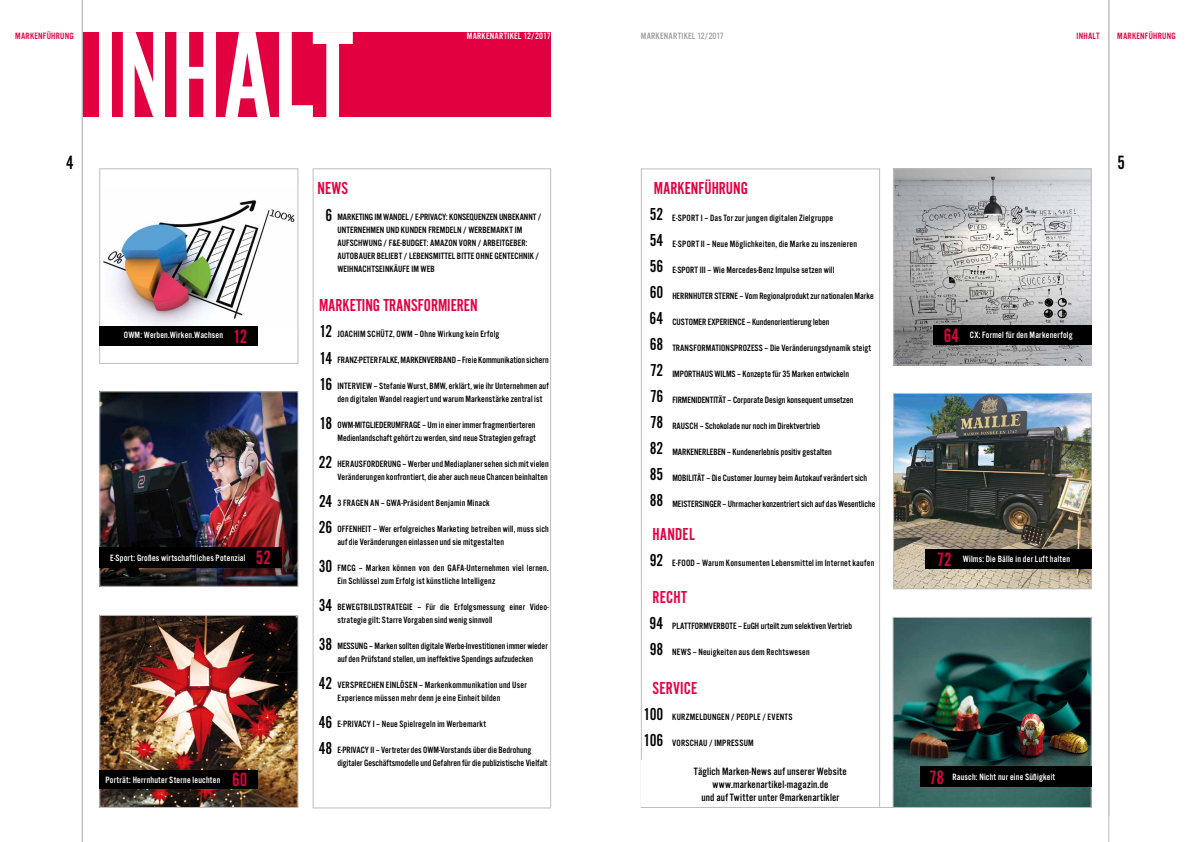
<style>
.page{position:relative;width:1191px;height:842px;background:#fff}
.page>*{position:absolute;margin:0;border:0;box-sizing:border-box;transform-origin:0 0}
.t1{font:127.4px "Alternate Got No 2 D";color:#fff}
.t2{font:20px "Alternate Got No 2 D";color:#e20040}
.t3{font:20px "Alternate Got No 2 D";color:#000}
.t4{font:18px/26px "Alternate Got No 2 D";color:#000;text-align:justify}
.t5{font:18px "Alternate Got No 2 D";color:#e20040}
.t6{font:11px/13px "Alternate Got No 3 D";letter-spacing:.015em;color:#000;text-align:center}
.t7{font:9.5px/13px "Alternate Got No 3 D";letter-spacing:.01em;color:#000}
.t8{font:9.5px "Alternate Got No 3 D";letter-spacing:.02em;color:#fff}
.t9{font:9.5px "Alternate Got No 3 D";letter-spacing:.025em;color:#e20040}
.t10{font:9.5px "Alternate Got No 3 D";letter-spacing:.03em;color:#000}
.t11{font:9.5px "Alternate Got No 3 D";color:#9c9e9f}
.s1{font-family:"Alternate Got No 2 D";font-size:20px;color:#e20040}
</style>
<div class="page">
<div style="left:82px;top:32px;width:468px;height:84px;background:#e20040"></div>
<hr style="left:1108px;top:0;width:1px;height:842px;background:#bbbdbe">
<img style="left:101px;top:617px;width:195px;height:189px">
<div style="left:99px;top:615px;width:199px;height:193px;border:1px solid #bbbdbe"></div>
<img style="left:103px;top:200px;width:192px;height:126px">
<div style="left:99px;top:168px;width:199px;height:196px;border:1px solid #bbbdbe"></div>
<img style="left:101px;top:393px;width:195px;height:192px">
<div style="left:99px;top:391px;width:199px;height:196px;border:1px solid #bbbdbe"></div>
<div style="left:99px;top:326px;width:159px;height:20px;background:#000"></div>
<hr style="left:312px;top:807px;width:238px;height:1px;background:#bbbdbe">
<hr style="left:313px;top:168px;width:238px;height:1px;background:#bbbdbe">
<hr style="left:313px;top:169px;width:1px;height:639px;background:#bbbdbe">
<div style="left:99px;top:770px;width:159px;height:19px;background:#000"></div>
<div style="left:99px;top:548px;width:182px;height:20px;background:#000"></div>
<hr style="left:82px;top:0;width:1px;height:842px;background:#bbbdbe">
<hr style="left:550px;top:168px;width:1px;height:640px;background:#bbbdbe">
<img style="left:894px;top:619px;width:195px;height:187px">
<div style="left:892px;top:617px;width:199px;height:191px;border:1px solid #bbbdbe"></div>
<img style="left:895px;top:170px;width:194px;height:194px">
<div style="left:893px;top:168px;width:198px;height:198px;border:1px solid #bbbdbe"></div>
<img style="left:895px;top:395px;width:194px;height:192px">
<div style="left:893px;top:393px;width:198px;height:196px;border:1px solid #bbbdbe"></div>
<hr style="left:641px;top:807px;width:256px;height:1px;background:#bbbdbe">
<hr style="left:879px;top:168px;width:1px;height:640px;background:#bbbdbe">
<div style="left:920px;top:767px;width:171px;height:20px;background:#000"></div>
<div style="left:925px;top:549px;width:166px;height:20px;background:#000"></div>
<div style="left:933px;top:325px;width:158px;height:20px;background:#000"></div>
<hr style="left:641px;top:168px;width:239px;height:1px;background:#bbbdbe">
<hr style="left:641px;top:168px;width:1px;height:640px;background:#bbbdbe">
<p class="t9" style="left:15px;top:30px;width:60px">MARKENFÜHRUNG</p>
<p class="t8" style="left:467px;top:30px;width:6px">markenar</p>
<p class="t8" style="left:504px;top:30px;width:49px">tikel 12/2017</p>
<h1 class="t1" style="left:93px;top:9px;width:262px">INHALT</h1>
<p class="t11" style="left:641px;top:30px;width:6px">markenar</p>
<p class="t11" style="left:677px;top:30px;width:48px">tikel 12/2017</p>
<p class="t9" style="left:1076px;top:30px;width:21px">INHALT</p>
<p class="t9" style="left:1117px;top:30px;width:60px">MARKENFÜHRUNG</p>
<h2 class="t3" style="left:66px;top:152px;width:9px">4</h2>
<h2 class="t3" style="left:1117px;top:152px;width:9px">5</h2>
<p class="t8" style="left:124px;top:330px;width:125px">OWM: Werben.Wirken.Wachsen <span class="s1">12</span></p>
<p class="t8" style="left:110px;top:552px;width:162px">E-Sport: Großes wirtschaftliches Potenzial <span class="s1">52</span></p>
<p class="t8" style="left:105px;top:774px;width:143px">Porträt: Herrnhuter Sterne leuchten <span class="s1">60</span></p>
<h3 class="t5" style="left:317px;top:178px;width:32px">NEWS</h3>
<p class="t7" style="left:337px;top:210px;width:205px">MARKETI NG IM WANDEL / E-PRIVACY: KONSEQUENZEN UNBEKANNT / UNTERNEHMEN UND KUNDEN FREMDELN / WERBEMARKT IM AUFSCHWUNG / F&amp;E-BUDGET: AMAZON VORN / ARBEITGEBER:<br>AUTOBAUER BELI EBT / LEBENSMITTEL BITTE OHNE GENTECHNIK / WEIHNACHTSEINKÄUFE IM WEB</p>
<h3 class="t4" style="left:326px;top:202px;width:8px">6</h3>
<h3 class="t5" style="left:319px;top:295px;width:160px">MARKETING TRANSFORMIEREN</h3>
<p class="t7" style="left:337px;top:327px;width:163px">Joachim Schütz, OWM – Ohne Wirkung kein Erfolg</p>
<p class="t7" style="left:337px;top:353px;width:213px">FRANZ-PETER FALKE, MARKENVERBAND – Freie Kommunikation sichern</p>
<p class="t7" style="left:337px;top:379px;width:213px">INTERVIEW – Stefanie Wurst, BMW, erklärt, wie ihr Unternehmen auf den digitalen Wandel reagiert und warum Markenstärke zentral ist</p>
<p class="t7" style="left:337px;top:418px;width:200px">OWM-MITGLIEDERUMFRAGE – Um in einer immer fragmentierteren<br>Medienlandschaft gehört zu werden, sind neue Strategien gefragt</p>
<p class="t7" style="left:337px;top:457px;width:213px">HERAUSFORDERUNG – Werber und Mediaplaner sehen sich mit vielen<br>Veränderungen konfrontiert, die aber auch neue Chancen beinhalten</p>
<p class="t7" style="left:337px;top:496px;width:154px">3 FRAGEN AN – GWA-Präsident Benjamin Minack</p>
<p class="t7" style="left:337px;top:522px;width:213px">OFFENHEIT – Wer erfolgreiches Marketing betreiben will, muss sich auf die Veränderungen einlassen und sie mitgestalten</p>
<p class="t7" style="left:337px;top:561px;width:213px">FMCG – Marken können von den GAFA-Unternehmen viel lernen.<br>Ein Schlüssel zum Erfolg ist künstliche Intelligenz</p>
<p class="t7" style="left:337px;top:600px;width:213px">BEWEGTBILDSTRATEGIE – Für die Erfolgsmessung einer Video&shy;strategie gilt: Starre Vorgaben sind wenig sinnvoll</p>
<p class="t7" style="left:337px;top:639px;width:212px">MESSUNG – Marken sollten digitale Werbe-Investitionen immer wieder auf den Prüfstand stellen, um ineffektive Spendings aufzudecken</p>
<p class="t7" style="left:337px;top:678px;width:191px">VERSPRECHEN EINLÖSEN – Markenkommunikation und User<br>Experience müssen mehr denn je eine Einheit bilden</p>
<p class="t7" style="left:337px;top:717px;width:150px">E-PRIVACY I – Neue Spielregeln im Werbemarkt</p>
<p class="t7" style="left:337px;top:743px;width:211px">E-PRIVACY II – Vertreter des OWM-Vorstands über die Bedrohung digitaler Geschäftsmodelle und Gefahren für die publizistische Vielfalt</p>
<h3 class="t4" style="left:319px;top:317px;width:15px;line-height:26.5px">12<br>14<br>16</h3>
<h3 class="t4" style="left:319px;top:403px;width:15px;line-height:39px">18<br>22<br>24</h3>
<h3 class="t4" style="left:319px;top:507px;width:15px;line-height:39px">26<br>30<br>34<br>38<br>42<br>46</h3>
<h3 class="t4" style="left:319px;top:735px;width:15px">48</h3>
<h3 class="t5" style="left:654px;top:178px;width:96px">MARKENFÜHRUNG</h3>
<p class="t7" style="left:672px;top:211px;width:162px">E-SPORT I – Das Tor zur jungen digitalen Zielgruppe</p>
<p class="t7" style="left:672px;top:237px;width:186px">E-SPORT II – Neue Möglichkeiten, die Marke zu inszenieren</p>
<p class="t7" style="left:672px;top:263px;width:164px">E-SPORT III – Wie Mercedes-Benz Impulse setzen will</p>
<p class="t7" style="left:672px;top:289px;width:203px">HERRNHUTER STERNE – Vom Regionalprodukt zur nationalen Marke</p>
<p class="t7" style="left:672px;top:315px;width:159px">CUSTOMER EXPERIENCE – Kundenorientierung leben</p>
<p class="t7" style="left:672px;top:341px;width:200px">TRANSFORMATIONSPROZESS – Die Veränderungsdynamik steigt</p>
<p class="t7" style="left:672px;top:367px;width:178px">IMPORTHAUS WILMS – Konzepte für 35 Marken entwickeln</p>
<p class="t7" style="left:672px;top:393px;width:183px">FIRMENIDENTITÄT – Corporate Design konsequent umsetzen</p>
<p class="t7" style="left:672px;top:419px;width:149px">RAUSCH – Schokolade nur noch im Direktvertrieb</p>
<p class="t7" style="left:672px;top:445px;width:161px">MARKENERLEBEN – Kundenerlebnis positiv gestalten</p>
<p class="t7" style="left:672px;top:471px;width:196px">MOBILITÄT – Die Customer Journey beim Autokauf verändert sich</p>
<p class="t7" style="left:672px;top:497px;width:205px">MEISTERSINGER – Uhrmacher konzentriert sich auf das Wesentliche</p>
<h3 class="t5" style="left:652px;top:524px;width:37px">HANDEL</h3>
<p class="t7" style="left:672px;top:556px;width:203px">E-FOOD – Warum Konsumenten Lebensmittel im Internet kaufen</p>
<h3 class="t5" style="left:652px;top:587px;width:36px">RECHT</h3>
<p class="t7" style="left:672px;top:619px;width:181px">PLATTFORMVERBOTE – EuGH urteilt zum selektiven Vertrieb</p>
<p class="t7" style="left:672px;top:645px;width:139px">NEWS – Neuigkeiten aus dem Rechtswesen</p>
<h3 class="t5" style="left:652px;top:678px;width:46px">SERVICE</h3>
<p class="t10" style="left:672px;top:711px;width:122px">KURZMELDUNGEN / PEOPLE / EVENTS</p>
<p class="t7" style="left:672px;top:736px;width:83px">VORSCHAU / IMPRESSUM</p>
<p class="t6" style="left:694px;top:765px;width:155px">Täglich Marken-News auf unserer Website www.markenartikel-magazin.de<br>und auf Twitter unter @markenartikler</p>
<h3 class="t4" style="left:649px;top:201px;width:15px">52<br>54<br>56<br>60<br>64<br>68<br>72<br>76<br>78<br>82<br>85<br>88</h3>
<h3 class="t4" style="left:650px;top:546px;width:15px">92</h3>
<h3 class="t4" style="left:649px;top:609px;width:15px">94<br>98</h3>
<h3 class="t4" style="left:643px;top:700px;width:21px">100<br>106</h3>
<h2 class="t2" style="left:943px;top:325px;width:17px">64</h2>
<p class="t8" style="left:970px;top:329px;width:104px">CX: Formel für den Markenerfolg</p>
<p class="t8" style="left:936px;top:554px;width:135px"><span class="s1">72</span> Wilms: Die Bälle in der Luft halten</p>
<h2 class="t2" style="left:929px;top:767px;width:16px">78</h2>
<p class="t8" style="left:952px;top:771px;width:104px">Rausch: Nicht nur eine Süßigkeit</p>
</div>
